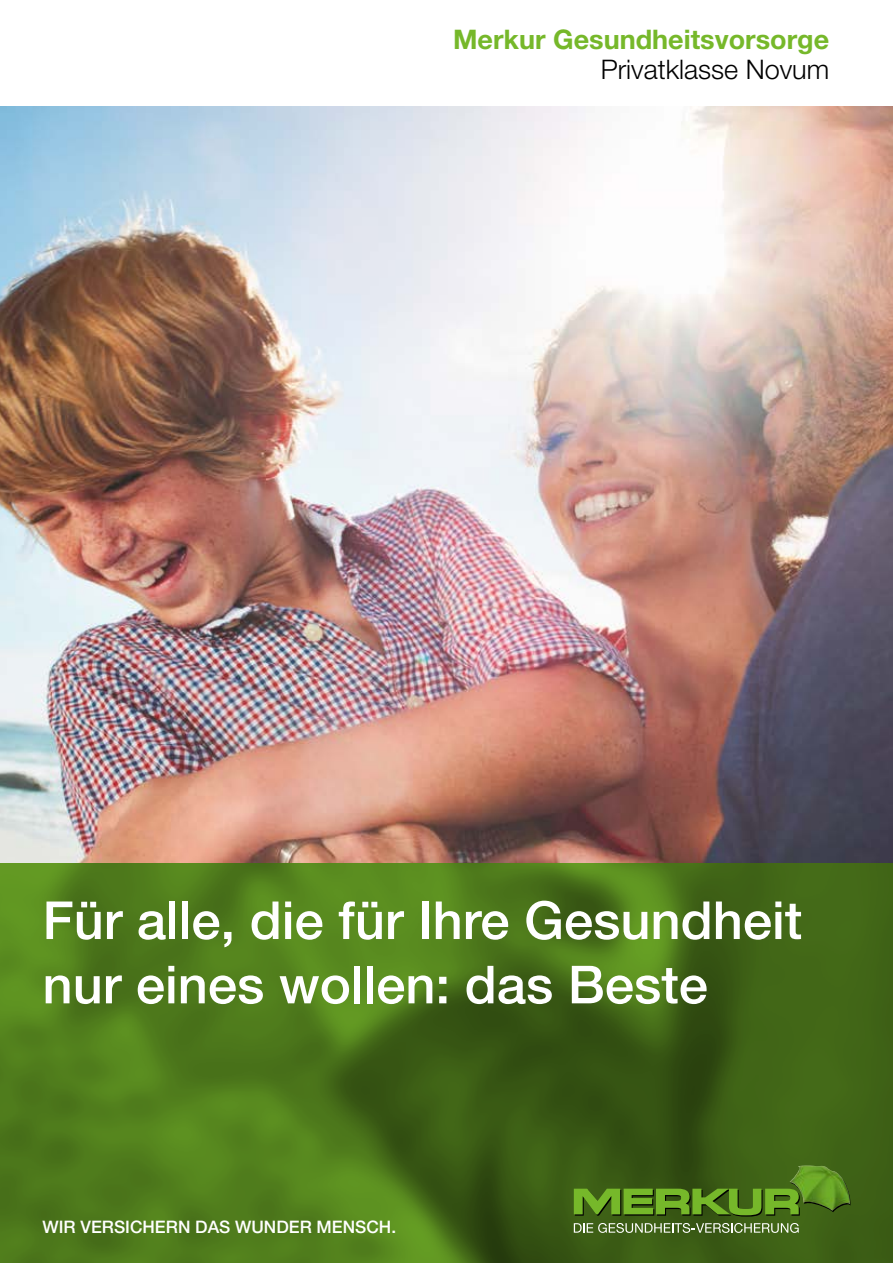
<style>
.page{position:relative;width:893px;height:1263px;background:#fff}
.page>*{position:absolute;margin:0;border:0;box-sizing:border-box;transform-origin:0 0}
.t1{font:500 52.5px/64.3px "Helvetica Neue LT Pro";color:#fff}
.t2{font:700 27px "Helvetica Neue LT Pro";color:#76b82a}
.t3{font:300 27px "Helvetica Neue LT Pro";color:#000}
.t4{font:500 17.25px "Helvetica Neue LT Pro";color:#fff}
</style>
<div class="page">
<img style="left:0;top:106px;width:893px;height:757px">
<svg style="left:0;top:863px;width:893px;height:400px;background:#477019"></svg>
<img style="left:789px;top:1165px;width:61px;height:1px">
<svg style="left:574px;top:1223px;width:225px;height:10px;background:#7c9261"></svg>
<svg style="left:574px;top:1166px;width:276px;height:50px;background:#4d791b"></svg>
<p class="t2" style="left:453px;top:23px;width:378px">Merkur Gesundheitsvorsorge</p>
<p class="t3" style="left:601px;top:53px;width:230px">Privatklasse Novum</p>
<p class="t1" style="left:43px;top:888px;width:761px">Für alle, die für Ihre Gesundheit nur eines wollen: das Beste</p>
<p class="t4" style="left:43px;top:1216px;width:355px">WIR VERSICHERN DAS WUNDER MENSCH.</p>
</div>
